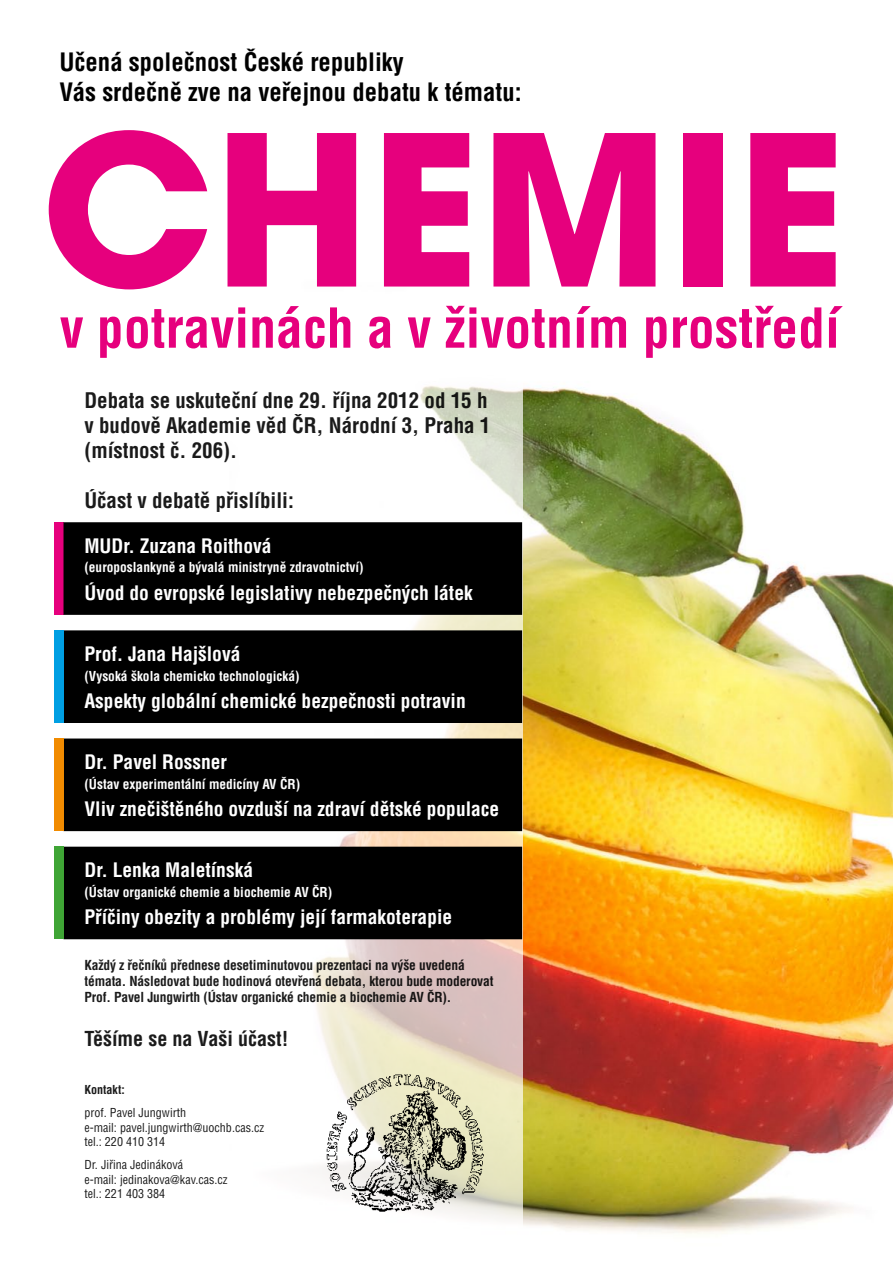
<style>
.page{position:relative;width:893px;height:1263px;background:#fff}
.page>*{position:absolute;margin:0;border:0;box-sizing:border-box;transform-origin:0 0}
.t1{font:700 207.45px "Avant Garde LT";color:#e6007d}
.t2{font:700 condensed 53.7px "Helvetica CE";color:#e6007d}
.t3{font:700 condensed 24.75px/29.7px "Helvetica CE";color:#000}
.t4{font:700 condensed 21px/25.2px "Helvetica CE";color:#000}
.t5{font:700 condensed 20.1px "Helvetica CE";color:#000}
.t6{font:700 condensed 19.5px "Helvetica CE";color:#fff}
.t7{font:700 condensed 13.5px/16.2px "Helvetica CE";letter-spacing:-.01em;color:#000}
.t8{font:700 condensed 13.35px "Helvetica CE";color:#fff}
.t9{font:condensed 12.15px/14.5px "Helvetica CE";color:#000}
.t10{font:700 condensed 12.15px "Helvetica CE";color:#000}
</style>
<div class="page">
<img style="left:522px;top:387px;width:371px;height:847px">
<svg style="left:54px;top:386px;width:468px;height:834px"></svg>
<div style="left:54px;top:522px;width:10px;height:93px;background:#e6007d"></div>
<svg style="left:64px;top:522px;width:458px;height:417px;background:#1c1b1a"></svg>
<div style="left:54px;top:630px;width:10px;height:93px;background:#009fe3"></div>
<div style="left:54px;top:738px;width:10px;height:93px;background:#f18b00"></div>
<div style="left:54px;top:847px;width:10px;height:92px;background:#3fa535"></div>
<img style="left:326px;top:1074px;width:159px;height:142px">
<p class="t3" style="left:59px;top:48px;width:464px">Učená společnost České republiky<br>Vás srdečně zve na veřejnou debatu k tématu:</p>
<h1 class="t1" style="left:41px;top:76px;width:806px">CHEMIE</h1>
<h2 class="t2" style="left:60px;top:297px;width:782px">v potravinách a v životním prostředí</h2>
<p class="t4" style="left:84px;top:388px;width:407px">Debata se uskuteční dne 29. října 2012 od 15 h v budově Akademie věd ČR, Národní 3, Praha 1 (místnost č. 206).</p>
<p class="t4" style="left:84px;top:487px;width:211px">Účast v debatě přislíbili:</p>
<p class="t6" style="left:84px;top:534px;width:189px">MUDr. Zuzana Roithová</p>
<p class="t8" style="left:84px;top:560px;width:281px">(europoslankyně a bývalá ministryně zdravotnictví)</p>
<p class="t6" style="left:84px;top:581px;width:390px">Úvod do evropské legislativy nebezpečných látek</p>
<p class="t6" style="left:84px;top:642px;width:157px">Prof. Jana Hajšlová</p>
<p class="t8" style="left:84px;top:668px;width:217px">(Vysoká škola chemicko technologická)</p>
<p class="t6" style="left:84px;top:689px;width:383px">Aspekty globální chemické bezpečnosti potravin</p>
<p class="t6" style="left:84px;top:750px;width:144px">Dr. Pavel Rossner</p>
<p class="t8" style="left:84px;top:776px;width:217px">(Ústav experimentální medicíny AV ČR)</p>
<p class="t6" style="left:84px;top:797px;width:416px">Vliv znečištěného ovzduší na zdraví dětské populace</p>
<p class="t6" style="left:84px;top:858px;width:170px">Dr. Lenka Maletínská</p>
<p class="t8" style="left:84px;top:884px;width:249px">(Ústav organické chemie a biochemie AV ČR)</p>
<p class="t6" style="left:84px;top:906px;width:369px">Příčiny obezity a problémy její farmakoterapie</p>
<p class="t7" style="left:84px;top:957px;width:411px">Každý z řečníků přednese desetiminutovou prezentaci na výše uvedená témata. Následovat bude hodinová otevřená debata, kterou bude moderovat<br>Prof. Pavel Jungwirth (Ústav organické chemie a biochemie AV ČR).</p>
<p class="t5" style="left:84px;top:1027px;width:205px">Těšíme se na Vaši účast!</p>
<p class="t10" style="left:84px;top:1083px;width:42px">Kontakt:</p>
<p class="t9" style="left:84px;top:1106px;width:181px">prof. Pavel Jungwirth<br>e-mail: pavel.jungwirth@uochb.cas.cz tel.: 220 410 314</p>
<p class="t9" style="left:84px;top:1158px;width:145px">Dr. Jiřina Jedináková<br>e-mail: jedinakova@kav.cas.cz tel.: 221 403 384</p>
</div>
